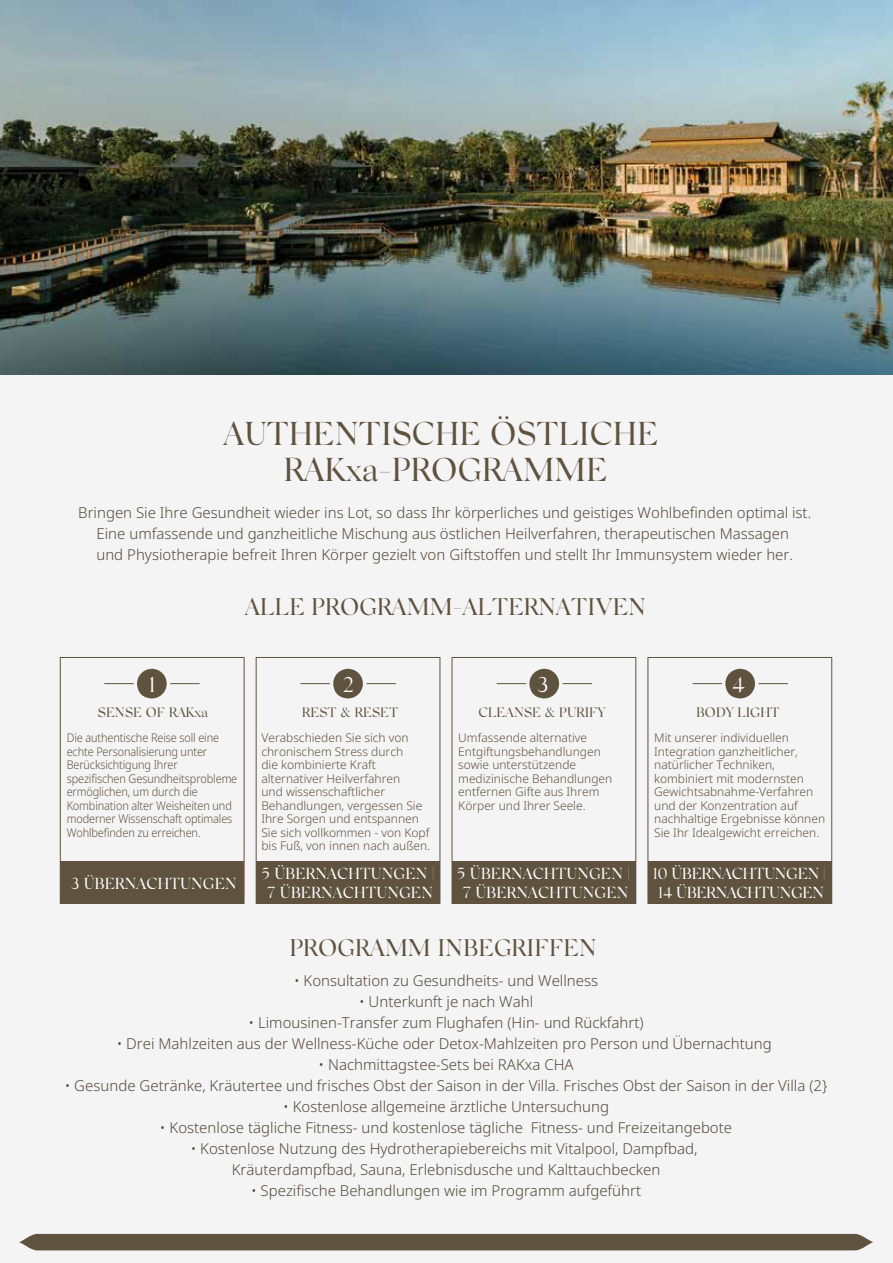
<style>
.page{position:relative;width:893px;height:1263px;background:#f5f4f4}
.page>*{position:absolute;margin:0;border:0;box-sizing:border-box;transform-origin:0 0}
.t1{font:33px/36px "Silk Serif";color:#5f523e;text-align:center}
.t2{font:24px "Silk Serif";color:#5f523e}
.t3{font:21.45px "Silk Serif";color:#fff}
.t4{font:15.9px/18.6px "Silk Serif";color:#fff;text-align:center}
.t5{font:15.9px/18.6px "Silk Serif";letter-spacing:-.025em;color:#fff;text-align:center}
.t6{font:300 15px/21px "Noto Sans New";color:#524a3c;text-align:center}
.t7{font:13.65px "Silk Serif";color:#5f523e}
.t8{font:300 12px/13.5px "Noto Sans";color:#5f523e}
.t9{font:300 12px/13.5px "Noto Sans";color:#5f523e;scale:.91 1}
</style>
<div class="page">
<div style="left:19px;top:1234px;width:855px;height:16px;background:#5f523e"></div>
<img style="left:0;top:0;width:893px;height:375px">
<svg style="left:133px;top:669px;width:34px;height:30px"></svg>
<hr style="left:170px;top:683px;width:30px;height:1px;background:#5f523e">
<hr style="left:104px;top:683px;width:30px;height:1px;background:#5f523e">
<svg style="left:329px;top:669px;width:34px;height:30px"></svg>
<hr style="left:366px;top:683px;width:30px;height:1px;background:#5f523e">
<hr style="left:300px;top:683px;width:30px;height:1px;background:#5f523e">
<div style="left:60px;top:657px;width:184px;height:246px;border:1px solid #5f523e"></div>
<div style="left:256px;top:657px;width:184px;height:246px;border:1px solid #5f523e"></div>
<div style="left:60px;top:862px;width:184px;height:42px;background:#5f523e"></div>
<div style="left:256px;top:862px;width:184px;height:42px;background:#5f523e"></div>
<svg style="left:497px;top:669px;width:95px;height:30px"></svg>
<div style="left:452px;top:657px;width:184px;height:246px;border:1px solid #5f523e"></div>
<div style="left:452px;top:862px;width:184px;height:42px;background:#5f523e"></div>
<hr style="left:758px;top:683px;width:30px;height:1px;background:#5f523e">
<svg style="left:693px;top:669px;width:62px;height:30px"></svg>
<div style="left:648px;top:657px;width:184px;height:246px;border:1px solid #5f523e"></div>
<div style="left:648px;top:862px;width:184px;height:42px;background:#5f523e"></div>
<h1 class="t1" style="left:224px;top:416px;width:436px">AUTHENTISCHE ÖSTLICHE<br>RAKxa-PROGRAMME</h1>
<p class="t6" style="left:78px;top:502px;width:735px">Bringen Sie Ihre Gesundheit wieder ins Lot, so dass Ihr körperliches und geistiges Wohlbefinden optimal ist.<br>Eine umfassende und ganzheitliche Mischung aus östlichen Heilverfahren, therapeutischen Massagen<br>und Physiotherapie befreit Ihren Körper gezielt von Giftstoffen und stellt Ihr Immunsystem wieder her.</p>
<h2 class="t2" style="left:245px;top:593px;width:402px">ALLE PROGRAMM-ALTERNATIVEN</h2>
<h3 class="t3" style="left:149px;top:672px;width:8px">1</h3>
<h3 class="t3" style="left:343px;top:672px;width:13px">2</h3>
<p class="t7" style="left:98px;top:705px;width:112px">SENSE OF RAKxa</p>
<p class="t7" style="left:302px;top:705px;width:98px">REST &amp; RESET</p>
<p class="t9" style="left:67px;top:731px;width:189px">Die authentische Reise soll eine echte Personalisierung unter<br>Berücksichtigung Ihrer spezifischen Gesundheitsprobleme ermöglichen, um durch die<br>Kombination alter Weisheiten und moderner Wissenschaft optimales<br>Wohlbefinden zu erreichen.</p>
<p class="t8" style="left:261px;top:731px;width:170px">Verabschieden Sie sich von chronischem Stress durch<br>die kombinierte Kraft alternativer Heilverfahren<br>und wissenschaftlicher<br>Behandlungen, vergessen Sie<br>Ihre Sorgen und entspannen<br>Sie sich vollkommen - von Kopf bis Fuß, von innen nach außen.</p>
<h3 class="t3" style="left:537px;top:672px;width:13px">3</h3>
<p class="t7" style="left:479px;top:705px;width:128px">CLEANSE &amp; PURIFY</p>
<p class="t8" style="left:458px;top:731px;width:156px">Umfassende alternative<br>Entgiftungsbehandlungen sowie unterstützende medizinische Behandlungen entfernen Gifte aus Ihrem<br>Körper und Ihrer Seele.</p>
<h3 class="t3" style="left:732px;top:672px;width:15px">4</h3>
<p class="t7" style="left:696px;top:705px;width:85px">BODY LIGHT</p>
<p class="t8" style="left:654px;top:731px;width:172px">Mit unserer individuellen<br>Integration ganzheitlicher, natürlicher Techniken, kombiniert mit modernsten<br>Gewichtsabnahme-Verfahren und der Konzentration auf nachhaltige Ergebnisse können<br>Sie Ihr Idealgewicht erreichen.</p>
<p class="t4" style="left:70px;top:874px;width:168px">3 ÜBERNACHTUNGEN</p>
<p class="t4" style="left:261px;top:864px;width:174px">5 ÜBERNACHTUNGEN |<br>7 ÜBERNACHTUNGEN</p>
<p class="t4" style="left:457px;top:864px;width:174px">5 ÜBERNACHTUNGEN |<br>7 ÜBERNACHTUNGEN</p>
<h2 class="t2" style="left:290px;top:933px;width:309px">PROGRAMM INBEGRIFFEN</h2>
<p class="t5" style="left:653px;top:864px;width:174px">10 ÜBERNACHTUNGEN |<br>14 ÜBERNACHTUNGEN</p>
<p class="t6" style="left:294px;top:970px;width:306px">• Konsultation zu Gesundheits- und Wellness</p>
<p class="t6" style="left:359px;top:991px;width:176px">• Unterkunft je nach Wahl</p>
<p class="t6" style="left:248px;top:1012px;width:397px">• Limousinen-Transfer zum Flughafen (Hin- und Rückfahrt)</p>
<p class="t6" style="left:117px;top:1033px;width:656px">• Drei Mahlzeiten aus der Wellness-Küche oder Detox-Mahlzeiten pro Person und Übernachtung</p>
<p class="t6" style="left:319px;top:1054px;width:257px">• Nachmittagstee-Sets bei RAKxa CHA</p>
<p class="t6" style="left:65px;top:1075px;width:764px">• Gesunde Getränke, Kräutertee und frisches Obst der Saison in der Villa. Frisches Obst der Saison in der Villa (2}</p>
<p class="t6" style="left:283px;top:1096px;width:327px">• Kostenlose allgemeine ärztliche Untersuchung</p>
<p class="t6" style="left:160px;top:1117px;width:574px">• Kostenlose tägliche Fitness- und kostenlose tägliche Fitness- und Freizeitangebote</p>
<p class="t6" style="left:191px;top:1138px;width:508px">• Kostenlose Nutzung des Hydrotherapiebereichs mit Vitalpool, Dampfbad,<br>Kräuterdampfbad, Sauna, Erlebnisdusche und Kalttauchbecken</p>
<p class="t6" style="left:251px;top:1180px;width:392px">• Spezifische Behandlungen wie im Programm aufgeführt</p>
</div>
